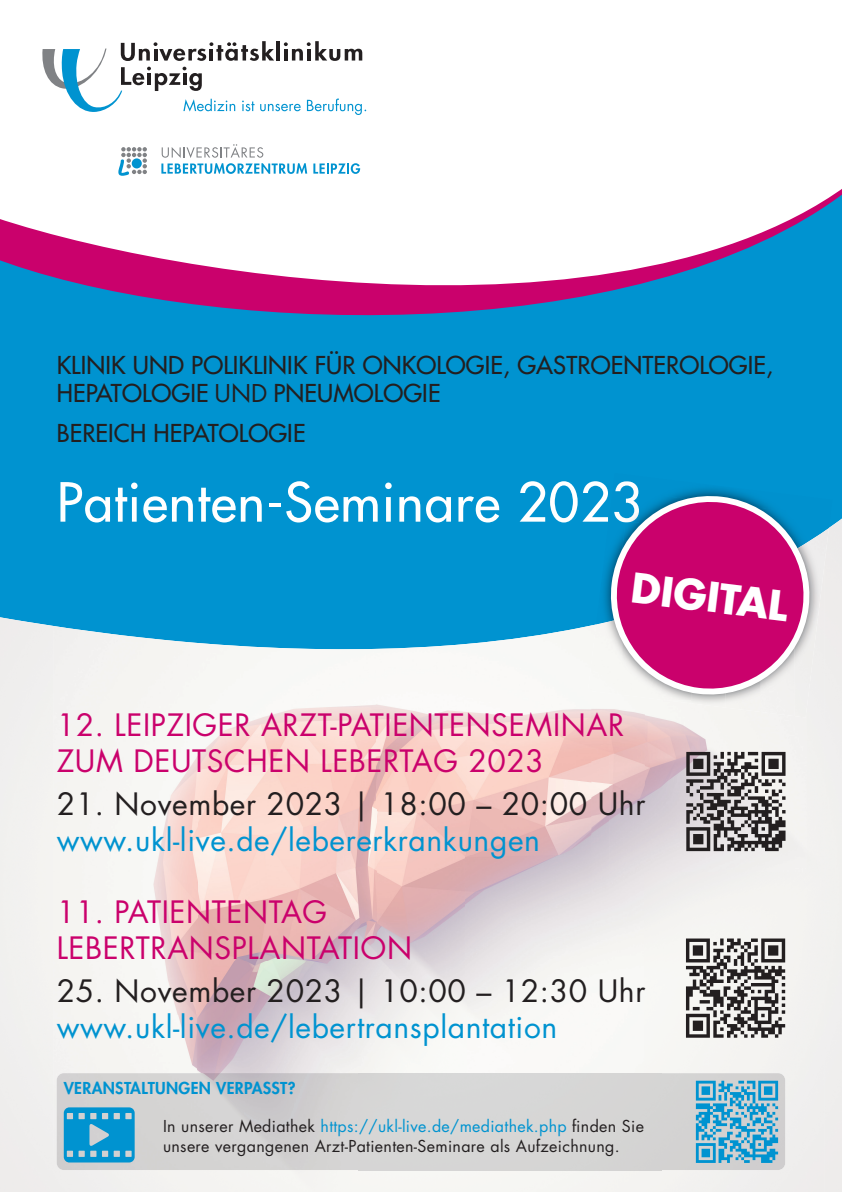
<style>
.page{position:relative;width:842px;height:1192px;background:#fff}
.page>*{position:absolute;margin:0;border:0;box-sizing:border-box;transform-origin:0 0}
.t1{font:500 52.5px "Futura Std";letter-spacing:.02em;color:#fff}
.t2{font:700 40px "Futura Std";color:#fff}
.t3{font:30px/36px "Futura Std";letter-spacing:.02em;color:#ca016c}
.t4{font:30px "Futura Std";letter-spacing:.02em;color:#0093d0}
.t5{font:30px "Futura Std";letter-spacing:.02em;color:#231f20}
.t6{font:500 24px/28.2px "Futura Std";letter-spacing:.005em;color:#231f20}
.t7{font:16px/19.2px "Futura Std";letter-spacing:.02em;color:#231f20}
.t8{font:800 16px "Futura Std";letter-spacing:.02em;color:#0093d0}
.s1{font-family:"Futura";font-weight:400}
.s2{color:#0093d0}
</style>
<div class="page">
<svg style="left:0;top:189px;width:842px;height:324px;fill:#0093d0"></svg>
<div style="left:0;top:513px;width:842px;height:130px;background:#0093d0"></div>
<div style="left:824px;top:519px;width:18px;height:673px;background:#efefee"></div>
<img style="left:466px;top:624px;width:143px;height:408px">
<img style="left:53px;top:626px;width:144px;height:460px">
<img style="left:197px;top:643px;width:269px;height:430px">
<img style="left:645px;top:700px;width:161px;height:386px">
<svg style="left:42px;top:41px;width:324px;height:74px"></svg>
<svg style="left:161px;top:144px;width:146px;height:30px"></svg>
<svg style="left:313px;top:163px;width:47px;height:11px"></svg>
<svg style="left:118px;top:147px;width:29px;height:29px"></svg>
<div style="left:614px;top:473px;width:218px;height:44px;background:#0093d0"></div>
<img style="left:819px;top:512px;width:11px;height:35px">
<img style="left:596px;top:522px;width:5px;height:96px">
<img style="left:608px;top:481px;width:31px;height:6px">
<div style="left:819px;top:528px;width:10px;height:155px;background:#eeecec"></div>
<img style="left:760px;top:697px;width:34px;height:19px">
<img style="left:725px;top:697px;width:35px;height:15px">
<img style="left:691px;top:697px;width:35px;height:11px">
<img style="left:588px;top:618px;width:13px;height:77px">
<img style="left:794px;top:697px;width:16px;height:20px">
<img style="left:665px;top:700px;width:26px;height:3px">
<svg style="left:601px;top:487px;width:218px;height:210px;background:#b25099"></svg>
<svg style="left:686px;top:938px;width:99px;height:100px"></svg>
<svg style="left:686px;top:752px;width:99px;height:99px;background:#848081"></svg>
<img style="left:57px;top:1073px;width:728px;height:97px">
<svg style="left:64px;top:1107px;width:71px;height:55px;background:#2a9fd0"></svg>
<svg style="left:696px;top:1081px;width:82px;height:82px;background:#66b0d0"></svg>
<h3 class="t6" style="left:57px;top:351px;width:718px">KLINIK UND POLIKLINIK FÜR ONKOLOGIE, GASTROENTEROLOGIE,<br>HEPATOLOGIE <span class="s1">UND</span> PNEUMOLOGIE</h3>
<h3 class="t6" style="left:57px;top:419px;width:250px">BEREICH HEPATOLOGIE</h3>
<h1 class="t1" style="left:57px;top:469px;width:587px">Patienten-Seminare 2023</h1>
<h2 class="t2" style="left:635px;top:561px;width:159px;rotate:7deg">DIGITAL</h2>
<h3 class="t3" style="left:57px;top:707px;width:569px">12. LEIPZIGER ARZT-PATIENTENSEMINAR<br>ZUM DEUTSCHEN LEBERTAG 2023</h3>
<h3 class="t5" style="left:57px;top:784px;width:590px">21. November 2023 | 18:00 – 20:00 Uhr</h3>
<h3 class="t4" style="left:57px;top:820px;width:485px">www.ukl-live.de/lebererkrankungen</h3>
<h3 class="t3" style="left:57px;top:894px;width:357px">11. PATIENTENTAG<br>LEBERTRANSPLANTATION</h3>
<h3 class="t5" style="left:57px;top:972px;width:590px">25. November 2023 | 10:00 – 12:30 Uhr</h3>
<h3 class="t4" style="left:57px;top:1008px;width:502px">www.ukl-live.de/lebertransplantation</h3>
<p class="t8" style="left:64px;top:1078px;width:233px">VERANSTALTUNGEN VERPASST?</p>
<p class="t7" style="left:163px;top:1117px;width:482px">In unserer Mediathek <span class="s2">https://ukl-live.de/mediathek.php</span> finden Sie unsere vergangenen Arzt-Patienten-Seminare als Aufzeichnung.</p>
</div>
